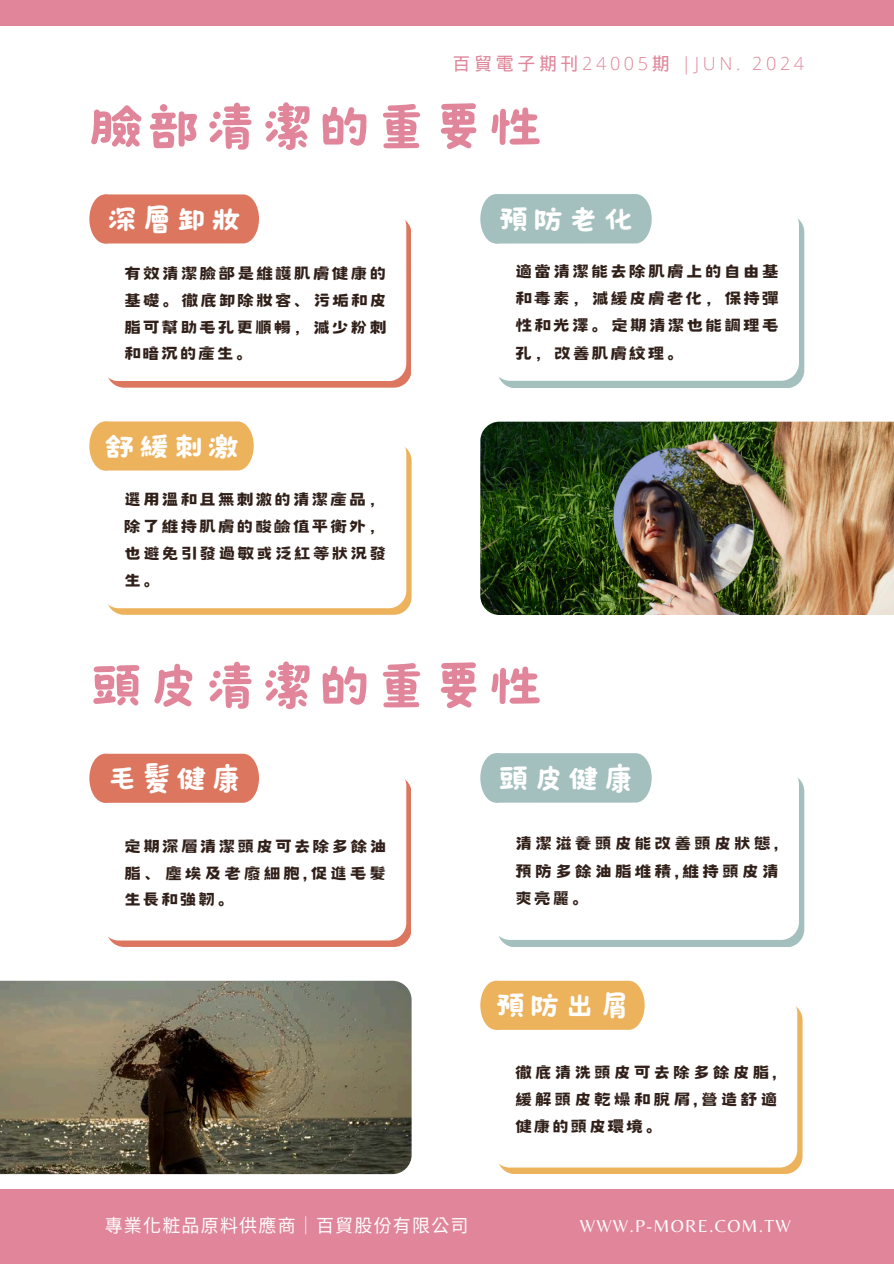
<style>
.page{position:relative;width:894px;height:1264px;background:#fff}
.page>*{position:absolute;margin:0;border:0;box-sizing:border-box;transform-origin:0 0}
.t1{font:60px "Canva Soft Candy TC";letter-spacing:.05em;color:#e0859a}
.t2{font:34.95px "Canva Soft Candy TC";letter-spacing:.1em;color:#fff}
.t3{font:34.65px "Canva Soft Candy TC";letter-spacing:.1em;color:#fff}
.t4{font:19.65px/27.5px "Canva Sweet Heart CN";letter-spacing:.065em;color:#312019;text-align:justify}
.t5{font:19.5px/26.8px "Canva Sweet Heart CN";letter-spacing:.07em;color:#312019;text-align:justify}
.t6{font:300 18px "Open Sans";letter-spacing:.2em;color:#e0859a}
.t7{font:18px "Noto Sans CJ Ksc";letter-spacing:.065em;color:#fff}
.t8{font:18px "Belleza";letter-spacing:.065em;color:#fff}
.s1{font-family:"Wen Quan Yi Micro Hei";font-weight:400}
</style>
<div class="page">
<div style="left:0;top:0;width:893px;height:25px;background:#e0859a"></div>
<div style="left:0;top:1188px;width:893px;height:75px;background:#e0859a"></div>
<div style="left:106px;top:216px;width:305px;height:171px;background:#dc765f;border-radius:18px"></div>
<div style="left:101px;top:209px;width:305px;height:172px;background:#fff;border-radius:18px"></div>
<div style="left:89px;top:194px;width:170px;height:49px;background:#dc765f"></div>
<div style="left:497px;top:214px;width:307px;height:174px;background:#a3bfbe;border-radius:18px"></div>
<div style="left:492px;top:207px;width:306px;height:174px;background:#fff;border-radius:18px"></div>
<div style="left:480px;top:194px;width:171px;height:49px;background:#a3bfbe"></div>
<svg style="left:106px;top:443px;width:305px;height:172px;background:#eeb666"></svg>
<div style="left:101px;top:436px;width:305px;height:172px;background:#fff;border-radius:18px"></div>
<div style="left:89px;top:421px;width:164px;height:49px;background:#edb25c"></div>
<svg style="left:106px;top:775px;width:305px;height:171px;background:#de806b"></svg>
<div style="left:101px;top:768px;width:305px;height:172px;background:#fff;border-radius:18px"></div>
<div style="left:89px;top:753px;width:170px;height:49px;background:#dc765f"></div>
<svg style="left:497px;top:773px;width:307px;height:174px;background:#aec7c6"></svg>
<div style="left:492px;top:766px;width:306px;height:173px;background:#fff;border-radius:18px"></div>
<div style="left:480px;top:753px;width:171px;height:49px;background:#a3bfbe"></div>
<svg style="left:497px;top:1002px;width:305px;height:172px;background:#eeb767"></svg>
<div style="left:492px;top:995px;width:305px;height:172px;background:#fff;border-radius:18px"></div>
<div style="left:480px;top:980px;width:164px;height:49px;background:#edb25c"></div>
<img style="left:480px;top:421px;width:413px;height:194px">
<img style="left:0;top:980px;width:411px;height:194px">
<p class="t6" style="left:452px;top:50px;width:353px"><span class="s1">百貿電子期刊</span>24005<span class="s1">期</span> |JUN. 2024</p>
<h3 class="t1" style="left:89px;top:95px;width:454px">臉部清潔的重要性</h3>
<h2 class="t3" style="left:107px;top:201px;width:137px">深層卸妝</h2>
<p class="t5" style="left:124px;top:260px;width:264px">有效清潔臉部是維護肌膚健康的基礎。徹底卸除妝容、污垢和皮脂可幫助毛孔更順暢，減少粉刺和暗沉的產生。</p>
<h2 class="t3" style="left:104px;top:428px;width:137px">舒緩刺激</h2>
<p class="t5" style="left:124px;top:485px;width:264px">選用溫和且無刺激的清潔產品，除了維持肌膚的酸鹼值平衡外，也避免引發過敏或泛紅等狀況發生。</p>
<h2 class="t2" style="left:497px;top:201px;width:138px">預防老化</h2>
<p class="t4" style="left:515px;top:257px;width:265px">適當清潔能去除肌膚上的自由基和毒素，減緩皮膚老化，保持彈性和光澤。定期清潔也能調理毛孔，改善肌膚紋理。</p>
<h3 class="t1" style="left:89px;top:654px;width:454px">頭皮清潔的重要性</h3>
<h1 class="t3" style="left:107px;top:760px;width:137px">毛髮健康</h1>
<h2 class="t5" style="left:124px;top:832px;width:264px">定期深層清潔頭皮可去除多餘油脂、塵埃及老廢細胞,促進毛髮生長和強韌。</h2>
<p class="t2" style="left:497px;top:760px;width:138px">頭皮健康</p>
<h2 class="t4" style="left:515px;top:829px;width:265px">清潔滋養頭皮能改善頭皮狀態,預防多餘油脂堆積,維持頭皮清爽亮麗。</h2>
<p class="t3" style="left:495px;top:987px;width:137px">預防出屑</p>
<h2 class="t5" style="left:514px;top:1058px;width:264px">徹底清洗頭皮可去除多餘皮脂,緩解頭皮乾燥和脫屑,營造舒適健康的頭皮環境。</h2>
<h3 class="t7" style="left:105px;top:1210px;width:365px">專業化粧品原料供應商｜百貿股份有限公司</h3>
<h1 class="t8" style="left:579px;top:1214px;width:212px">WWW.P-MORE.COM.TW</h1>
</div>
